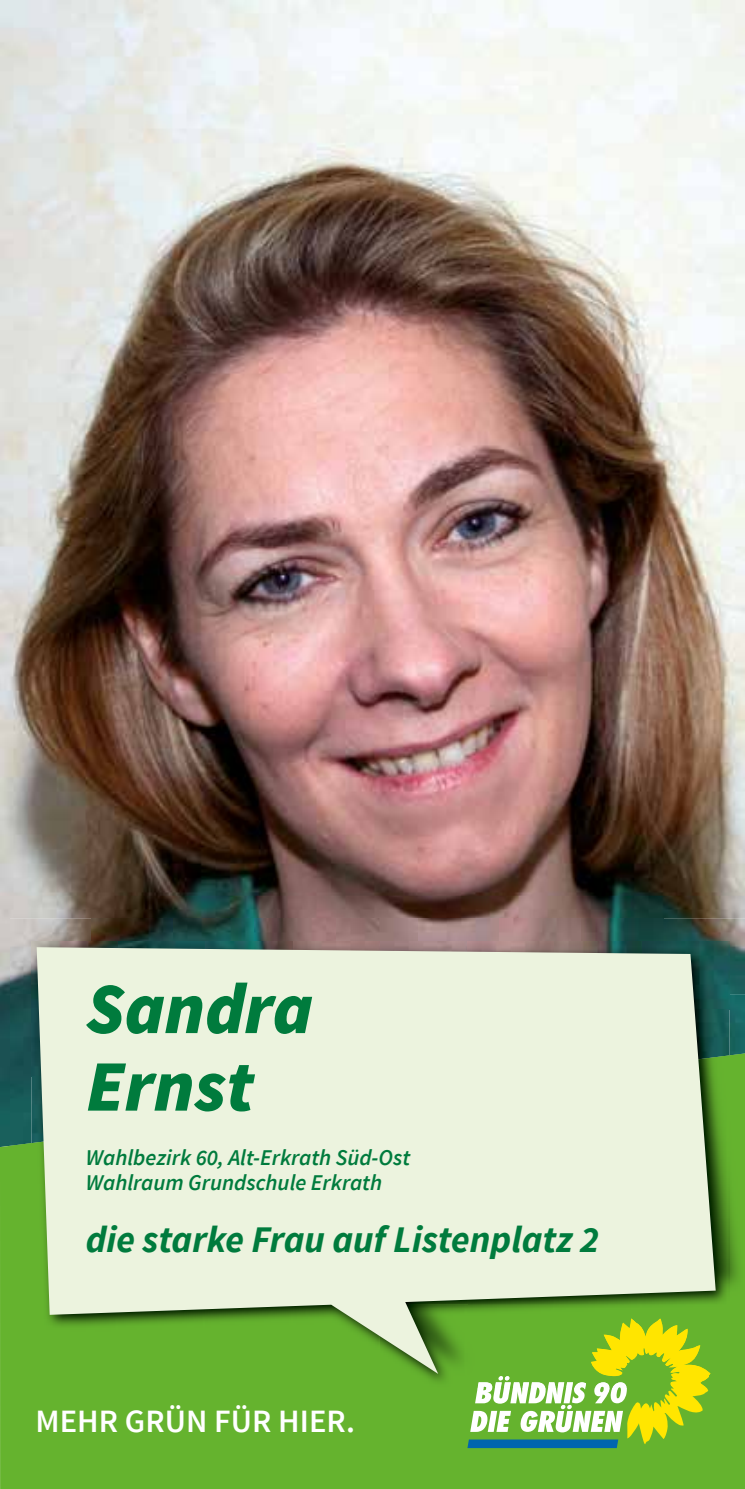
<style>
.page{position:relative;width:745px;height:1489px;background:#fff}
.page>*{position:absolute;margin:0;border:0;box-sizing:border-box;transform-origin:0 0}
.t1{font:italic 900 72.5px/77.5px "Source Sans Pro";color:#007b3d}
.t2{font:italic 700 37.5px "Source Sans Pro";color:#007b3d}
.t3{font:600 32.5px "Source Sans Pro";color:#fff}
.t4{font:italic 600 22.5px/25px "Source Sans Pro";color:#007b3d}
</style>
<div class="page">
<img style="left:0;top:0;width:744px;height:1053px">
<div style="left:0;top:1053px;width:744px;height:435px;background:#65b32e"></div>
<img style="left:10px;top:918px;width:81px;height:76px">
<img style="left:91px;top:918px;width:572px;height:23px">
<img style="left:663px;top:918px;width:81px;height:76px">
<img style="left:10px;top:994px;width:21px;height:149px">
<img style="left:729px;top:994px;width:15px;height:59px">
<img style="left:729px;top:1053px;width:15px;height:252px">
<div style="left:10px;top:1143px;width:21px;height:162px;background:#65b32e"></div>
<div style="left:10px;top:1305px;width:81px;height:84px;background:#65b32e"></div>
<img style="left:91px;top:1387px;width:376px;height:2px">
<img style="left:710px;top:1305px;width:34px;height:84px">
<img style="left:31px;top:941px;width:698px;height:67px">
<img style="left:715px;top:1008px;width:14px;height:47px">
<img style="left:31px;top:1075px;width:6px;height:63px">
<img style="left:715px;top:1055px;width:14px;height:83px">
<img style="left:31px;top:1138px;width:698px;height:249px">
<svg style="left:467px;top:1373px;width:243px;height:74px"></svg>
<svg style="left:37px;top:947px;width:678px;height:426px;fill:#ecf3de"></svg>
<h1 class="t1" style="left:86px;top:969px;width:228px">Sandra<br>Ernst</h1>
<p class="t4" style="left:86px;top:1144px;width:325px">Wahlbezirk 60, Alt-Erkrath Süd-Ost<br>Wahlraum Grundschule Erkrath</p>
<h2 class="t2" style="left:86px;top:1215px;width:514px">die starke Frau auf Listenplatz 2</h2>
<h3 class="t3" style="left:35px;top:1400px;width:321px">MEHR GRÜN FÜR HIER.</h3>
</div>
